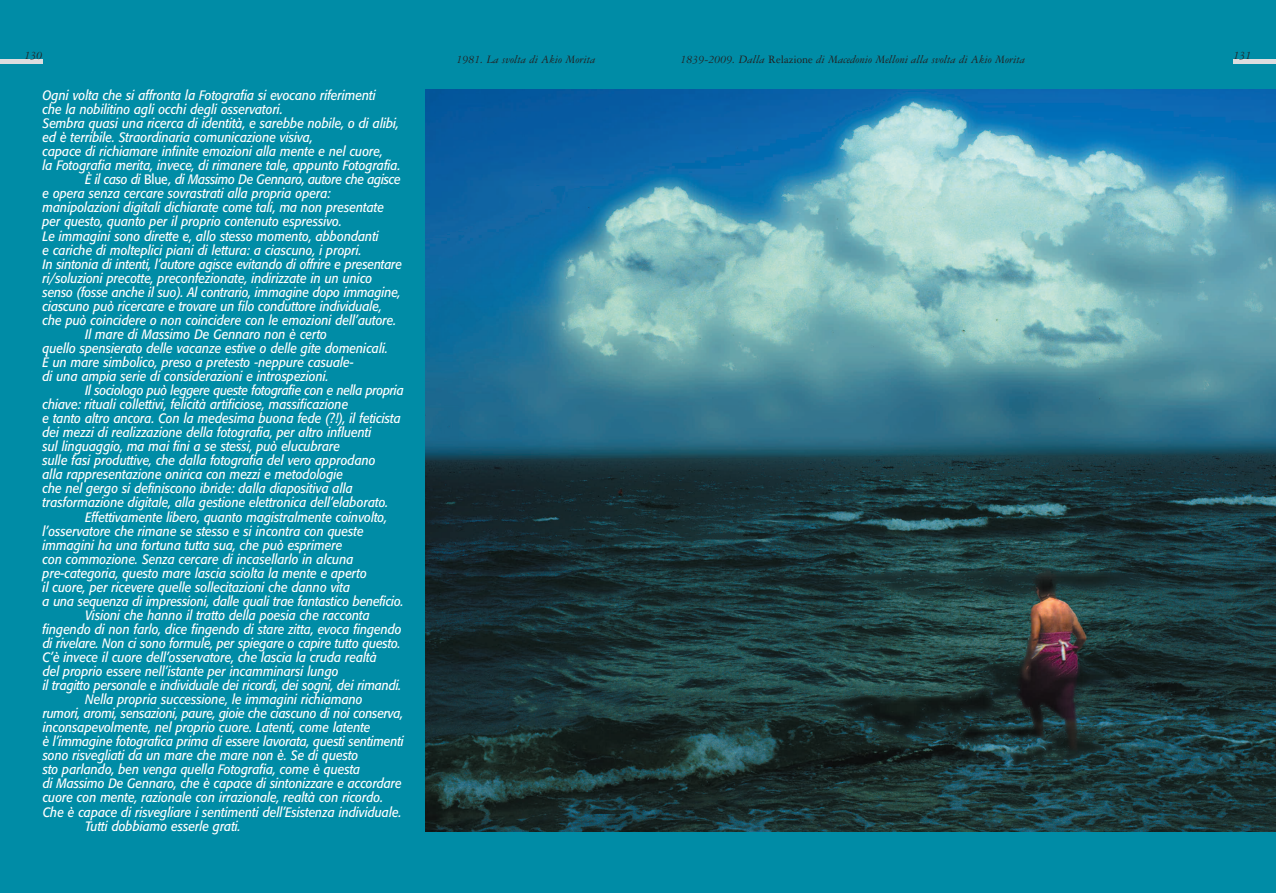
<style>
.page{position:relative;width:1276px;height:893px;background:#008ca6}
.page>*{position:absolute;margin:0;border:0;box-sizing:border-box;transform-origin:0 0}
.t1{font:italic 13.5px "Formata";color:#fff;scale:.9 1}
.t2{font:italic 13.5px "Formata";letter-spacing:-.025em;color:#fff;scale:.9 1}
.t3{font:italic 13.5px "Formata";letter-spacing:-.02em;color:#fff;scale:.9 1}
.t4{font:italic 12px "Garamond Three";color:#231f20}
.s1{font-style:normal}
</style>
<div class="page">
<hr style="left:1233px;top:60px;width:43px;height:4px;background:#dcdddf">
<hr style="left:0;top:60px;width:43px;height:4px;background:#dcdddf">
<img style="left:425px;top:89px;width:851px;height:742px">
<p class="t4" style="left:25px;top:51px;width:19px">130</p>
<p class="t1" style="left:43px;top:89px;width:372px">Ogni volta che si affronta la Fotografia si evocano riferimenti</p>
<p class="t1" style="left:43px;top:103px;width:268px">che la nobilitino agli occhi degli osservatori.</p>
<p class="t1" style="left:43px;top:117px;width:397px">Sembra quasi una ricerca di identità, e sarebbe nobile, o di alibi,</p>
<p class="t1" style="left:43px;top:132px;width:302px">ed è terribile. Straordinaria comunicazione visiva,</p>
<p class="t1" style="left:43px;top:146px;width:380px">capace di richiamare infinite emozioni alla mente e nel cuore,</p>
<p class="t1" style="left:43px;top:160px;width:399px">la Fotografia merita, invece, di rimanere tale, appunto Fotografia.</p>
<p class="t2" style="left:85px;top:174px;width:352px">È il caso di <span class="s1">Blue</span>, di Massimo De Gennaro, autore che agisce</p>
<p class="t1" style="left:43px;top:188px;width:322px">e opera senza cercare sovrastrati alla propria opera:</p>
<p class="t1" style="left:43px;top:202px;width:381px">manipolazioni digitali dichiarate come tali, ma non presentate</p>
<p class="t1" style="left:43px;top:216px;width:334px">per questo, quanto per il proprio contenuto espressivo.</p>
<p class="t1" style="left:43px;top:230px;width:375px">Le immagini sono dirette e, allo stesso momento, abbondanti</p>
<p class="t1" style="left:43px;top:244px;width:356px">e cariche di molteplici piani di lettura: a ciascuno, i propri.</p>
<p class="t1" style="left:43px;top:258px;width:401px">In sintonia di intenti, l’autore agisce evitando di offrire e presentare</p>
<p class="t1" style="left:43px;top:272px;width:368px">ri/soluzioni precotte, preconfezionate, indirizzate in un unico</p>
<p class="t1" style="left:43px;top:286px;width:399px">senso (fosse anche il suo). Al contrario, immagine dopo immagine,</p>
<p class="t1" style="left:43px;top:300px;width:378px">ciascuno può ricercare e trovare un filo conduttore individuale,</p>
<p class="t1" style="left:43px;top:314px;width:394px">che può coincidere o non coincidere con le emozioni dell’autore.</p>
<p class="t1" style="left:85px;top:328px;width:270px">Il mare di Massimo De Gennaro non è certo</p>
<p class="t1" style="left:43px;top:342px;width:385px">quello spensierato delle vacanze estive o delle gite domenicali.</p>
<p class="t1" style="left:43px;top:356px;width:347px">È un mare simbolico, preso a pretesto -neppure casuale-</p>
<p class="t1" style="left:43px;top:370px;width:319px">di una ampia serie di considerazioni e introspezioni.</p>
<p class="t2" style="left:85px;top:384px;width:356px">Il sociologo può leggere queste fotografie con e nella propria</p>
<p class="t1" style="left:43px;top:398px;width:341px">chiave: rituali collettivi, felicità artificiose, massificazione</p>
<p class="t1" style="left:43px;top:412px;width:399px">e tanto altro ancora. Con la medesima buona fede (?!), il feticista</p>
<p class="t1" style="left:43px;top:427px;width:367px">dei mezzi di realizzazione della fotografia, per altro influenti</p>
<p class="t1" style="left:43px;top:441px;width:332px">sul linguaggio, ma mai fini a se stessi, può elucubrare</p>
<p class="t1" style="left:43px;top:455px;width:372px">sulle fasi produttive, che dalla fotografia del vero approdano</p>
<p class="t1" style="left:43px;top:469px;width:335px">alla rappresentazione onirica con mezzi e metodologie</p>
<p class="t1" style="left:43px;top:483px;width:346px">che nel gergo si definiscono ibride: dalla diapositiva alla</p>
<p class="t1" style="left:43px;top:497px;width:386px">trasformazione digitale, alla gestione elettronica dell’elaborato.</p>
<p class="t1" style="left:85px;top:511px;width:337px">Effettivamente libero, quanto magistralmente coinvolto,</p>
<p class="t1" style="left:43px;top:525px;width:358px">l’osservatore che rimane se stesso e si incontra con queste</p>
<p class="t1" style="left:43px;top:539px;width:334px">immagini ha una fortuna tutta sua, che può esprimere</p>
<p class="t1" style="left:43px;top:553px;width:347px">con commozione. Senza cercare di incasellarlo in alcuna</p>
<p class="t1" style="left:43px;top:567px;width:362px">pre-categoria, questo mare lascia sciolta la mente e aperto</p>
<p class="t1" style="left:43px;top:581px;width:343px">il cuore, per ricevere quelle sollecitazioni che danno vita</p>
<p class="t1" style="left:43px;top:595px;width:403px">a una sequenza di impressioni, dalle quali trae fantastico beneficio.</p>
<p class="t1" style="left:85px;top:609px;width:318px">Visioni che hanno il tratto della poesia che racconta</p>
<p class="t1" style="left:43px;top:623px;width:400px">fingendo di non farlo, dice fingendo di stare zitta, evoca fingendo</p>
<p class="t1" style="left:43px;top:637px;width:399px">di rivelare. Non ci sono formule, per spiegare o capire tutto questo.</p>
<p class="t1" style="left:43px;top:651px;width:373px">C’è invece il cuore dell’osservatore, che lascia la cruda realtà</p>
<p class="t1" style="left:43px;top:665px;width:330px">del proprio essere nell’istante per incamminarsi lungo</p>
<p class="t1" style="left:43px;top:679px;width:400px">il tragitto personale e individuale dei ricordi, dei sogni, dei rimandi.</p>
<p class="t1" style="left:85px;top:693px;width:310px">Nella propria successione, le immagini richiamano</p>
<p class="t3" style="left:43px;top:707px;width:402px">rumori, aromi, sensazioni, paure, gioie che ciascuno di noi conserva,</p>
<p class="t1" style="left:43px;top:722px;width:366px">inconsapevolmente, nel proprio cuore. Latenti, come latente</p>
<p class="t1" style="left:43px;top:736px;width:403px">è l’immagine fotografica prima di essere lavorata, questi sentimenti</p>
<p class="t1" style="left:43px;top:750px;width:352px">sono risvegliati da un mare che mare non è. Se di questo</p>
<p class="t1" style="left:43px;top:764px;width:354px">sto parlando, ben venga quella Fotografia, come è questa</p>
<p class="t1" style="left:43px;top:778px;width:400px">di Massimo De Gennaro, che è capace di sintonizzare e accordare</p>
<p class="t1" style="left:43px;top:792px;width:380px">cuore con mente, razionale con irrazionale, realtà con ricordo.</p>
<p class="t1" style="left:43px;top:806px;width:400px">Che è capace di risvegliare i sentimenti dell’Esistenza individuale.</p>
<p class="t1" style="left:85px;top:820px;width:174px">Tutti dobbiamo esserle grati.</p>
<p class="t4" style="left:456px;top:55px;width:140px">1981. La svolta di Akio Morita</p>
<p class="t4" style="left:680px;top:55px;width:346px">1839-2009. Dalla <span class="s1">Relazione</span> di Macedonio Melloni alla svolta di Akio Morita</p>
<p class="t4" style="left:1233px;top:51px;width:19px">131</p>
</div>
